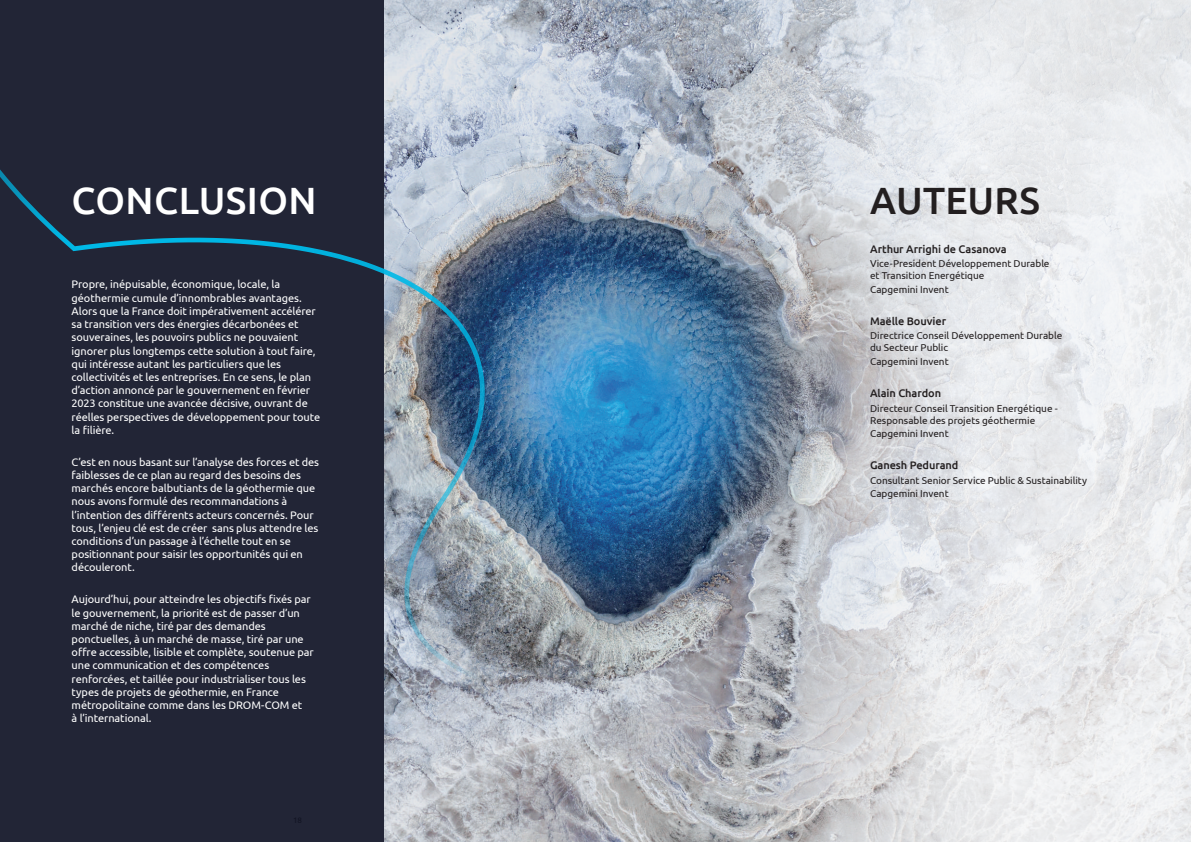
<style>
.page{position:relative;width:1191px;height:842px;background:#fff}
.page>*{position:absolute;margin:0;border:0;box-sizing:border-box;transform-origin:0 0}
.t1{font:500 38px "Ubuntu";letter-spacing:.01em;color:#fff}
.t2{font:500 38px "Ubuntu";letter-spacing:.01em;color:#231f20}
.t3{font:11px/13.2px "Ubuntu";letter-spacing:-.005em;color:#fff}
.t4{font:500 11px "Ubuntu";letter-spacing:-.005em;color:#231f20}
.t5{font:10px/12px "Ubuntu";letter-spacing:-.005em;color:#231f20}
</style>
<div class="page">
<div style="left:0;top:0;width:404px;height:842px;background:#222536"></div>
<img style="left:385px;top:0;width:210px;height:842px">
<img style="left:0;top:177px;width:595px;height:526px">
<svg style="left:595px;top:0;width:596px;height:842px;background:#c1c9d2"></svg>
<h1 class="t1" style="left:72px;top:176px;width:246px">CONCLUSION</h1>
<h1 class="t2" style="left:870px;top:176px;width:171px">AUTEURS</h1>
<p class="t4" style="left:870px;top:242px;width:138px">Arthur Arrighi de Casanova</p>
<p class="t5" style="left:870px;top:257px;width:181px">Vice-President Développement Durable et Transition Energétique</p>
<p class="t5" style="left:870px;top:283px;width:80px">Capgemini Invent</p>
<p class="t4" style="left:870px;top:314px;width:78px">Maëlle Bouvier</p>
<p class="t5" style="left:870px;top:330px;width:194px">Directrice Conseil Développement Durable du Secteur Public</p>
<p class="t5" style="left:870px;top:355px;width:80px">Capgemini Invent</p>
<p class="t4" style="left:870px;top:386px;width:73px">Alain Chardon</p>
<p class="t5" style="left:870px;top:402px;width:189px">Directeur Conseil Transition Energétique -<br>Responsable des projets géothermie</p>
<p class="t5" style="left:870px;top:427px;width:80px">Capgemini Invent</p>
<p class="t4" style="left:870px;top:458px;width:90px">Ganesh Pedurand</p>
<p class="t5" style="left:870px;top:473px;width:218px;line-height:13.2px">Consultant Senior Service Public &amp; Sustainability<br>Capgemini Invent</p>
<p class="t3" style="left:72px;top:278px;width:250px">Propre, inépuisable, économique, locale, la géothermie cumule d’innombrables avantages.<br>Alors que la France doit impérativement accélérer sa transition vers des énergies décarbonées et souveraines, les pouvoirs publics ne pouvaient ignorer plus longtemps cette solution à tout faire, qui intéresse autant les particuliers que les collectivités et les entreprises. En ce sens, le plan d’action annoncé par le gouvernement en février 2023 constitue une avancée décisive, ouvrant de réelles perspectives de développement pour toute la filière.</p>
<p class="t3" style="left:72px;top:455px;width:249px">C’est en nous basant sur l’analyse des forces et des faiblesses de ce plan au regard des besoins des marchés encore balbutiants de la géothermie que nous avons formulé des recommandations à l’intention des différents acteurs concernés. Pour tous, l’enjeu clé est de créer sans plus attendre les conditions d’un passage à l’échelle tout en se positionnant pour saisir les opportunités qui en découleront.</p>
<p class="t3" style="left:72px;top:593px;width:244px">Aujourd’hui, pour atteindre les objectifs fixés par le gouvernement, la priorité est de passer d’un marché de niche, tiré par des demandes ponctuelles, à un marché de masse, tiré par une offre accessible, lisible et complète, soutenue par une communication et des compétences renforcées, et taillée pour industrialiser tous les types de projets de géothermie, en France métropolitaine comme dans les DROM-COM et<br>à l’international.</p>
</div>
